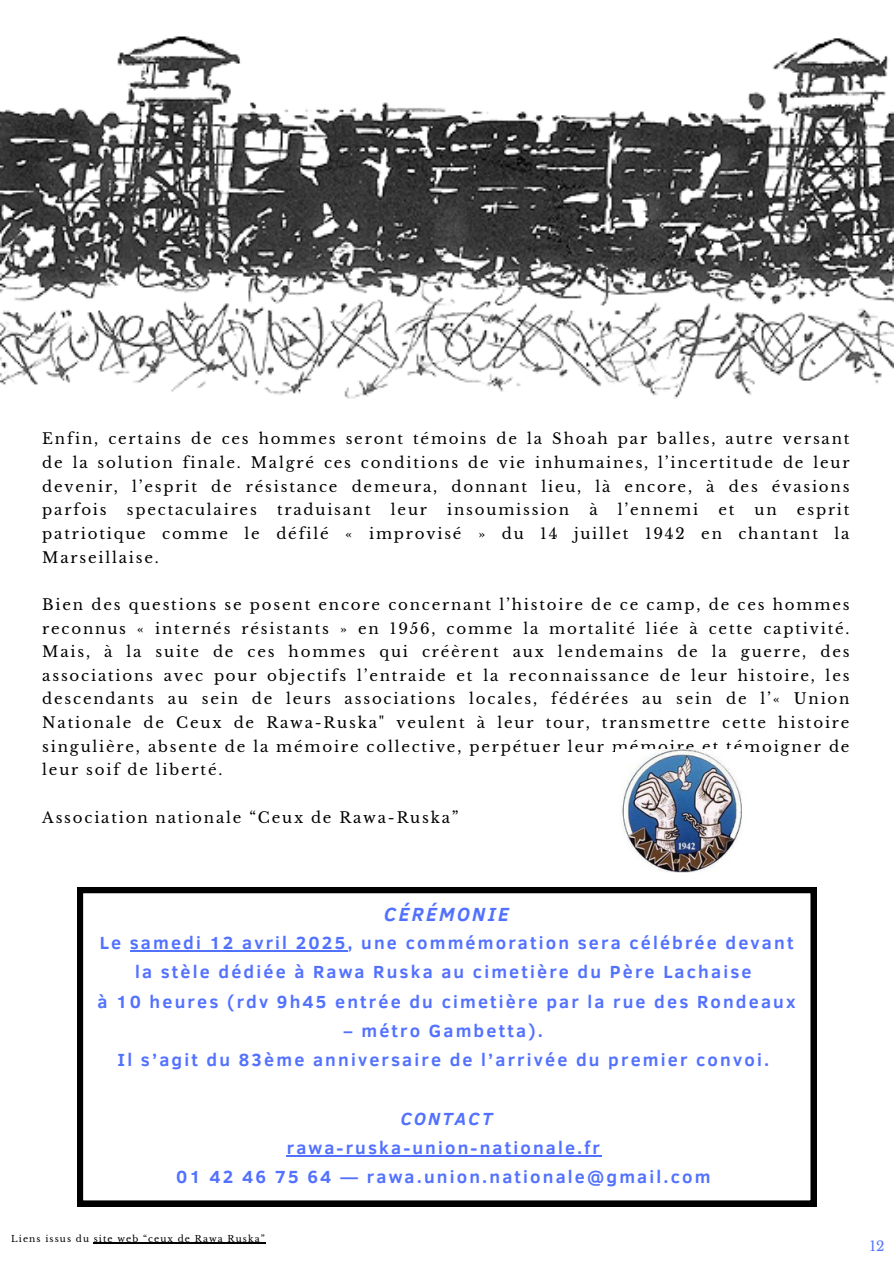
<style>
.page{position:relative;width:894px;height:1264px;background:#fff}
.page>*{position:absolute;margin:0;border:0;box-sizing:border-box;transform-origin:0 0}
.t1{font:italic 700 19.5px "Clear Sans";letter-spacing:.12em;color:#5271ff}
.t2{font:700 18px/29.2px "Clear Sans";letter-spacing:.12em;color:#5271ff;text-align:center}
.t3{font:15px/23.7px "Libre Baskerville";letter-spacing:.12em;color:#000;text-align:justify}
.t4{font:13.5px "Libre Baskerville";color:#5271ff}
.t5{font:9px "Libre Baskerville";letter-spacing:.12em;color:#000}
.s1{font-style:italic}
</style>
<div class="page">
<img style="left:0;top:36px;width:893px;height:363px">
<hr style="left:94px;top:1242px;width:172px;height:1px;background:#000">
<svg style="left:77px;top:887px;width:738px;height:318px"></svg>
<hr style="left:130px;top:950px;width:217px;height:1px;background:#5271ff">
<hr style="left:287px;top:1154px;width:315px;height:2px;background:#5271ff">
<img style="left:622px;top:749px;width:120px;height:123px">
<p class="t3" style="left:42px;top:427px;width:808px">Enfin, certains de ces hommes seront témoins de la Shoah par balles, autre versant de la solution finale. Malgré ces conditions de vie inhumaines, l’incertitude de leur devenir, l’esprit de résistance demeura, donnant lieu, là encore, à des évasions parfois</p>
<p class="t3" style="left:127px;top:498px;width:131px">spectaculaires</p>
<p class="t3" style="left:277px;top:498px;width:95px">traduisant</p>
<p class="t3" style="left:391px;top:498px;width:38px">leur</p>
<p class="t3" style="left:447px;top:498px;width:123px">insoumission</p>
<p class="t3" style="left:589px;top:498px;width:10px">à</p>
<p class="t3" style="left:617px;top:498px;width:82px">l’ennemi</p>
<p class="t3" style="left:718px;top:498px;width:18px">et</p>
<p class="t3" style="left:754px;top:498px;width:24px">un</p>
<p class="t3" style="left:42px;top:498px;width:808px;text-indent:754px">esprit patriotique comme le défilé « improvisé » du 14 juillet 1942 en chantant la Marseillaise.</p>
<h2 class="t3" style="left:42px;top:593px;width:808px">Bien des questions se posent encore concernant l’histoire de ce camp, de ces hommes reconnus « internés résistants » en 1956, comme la mortalité liée à cette captivité.<br>Mais, à la suite de ces hommes qui créèrent aux lendemains de la guerre, des associations avec pour objectifs l’entraide et la reconnaissance de leur histoire, les descendants au sein de leurs associations locales, fédérées au sein de l’« Union Nationale de Ceux de Rawa-Ruska" veulent à leur tour, transmettre cette histoire singulière, absente de la mémoire collective, perpétuer leur mémoire et témoigner de leur soif de liberté.</h2>
<h2 class="t3" style="left:42px;top:805px;width:417px">Association nationale “Ceux de Rawa-Ruska”</h2>
<p class="t1" style="left:384px;top:899px;width:126px">CÉRÉMONIE</p>
<p class="t2" style="left:98px;top:927px;width:699px">Le samedi 12 avril 2025, une commémoration sera célébrée devant la stèle dédiée à Rawa Ruska au cimetière du Père Lachaise<br>à 10 heures (rdv 9h45 entrée du cimetière par la rue des Rondeaux</p>
<p class="t2" style="left:117px;top:1014px;width:653px">– métro Gambetta).<br>Il s’agit du 83ème anniversaire de l’arrivée du premier convoi.</p>
<h1 class="t2" style="left:176px;top:1102px;width:536px"><span class="s1">CONTACT<br></span>rawa-ruska-union-nationale.fr<br>01 42 46 75 64 — rawa.union.nationale@gmail.com</h1>
<h2 class="t5" style="left:11px;top:1232px;width:255px">Liens issus du site web “ceux de Rawa Ruska”</h2>
<p class="t4" style="left:869px;top:1237px;width:16px">12</p>
</div>
